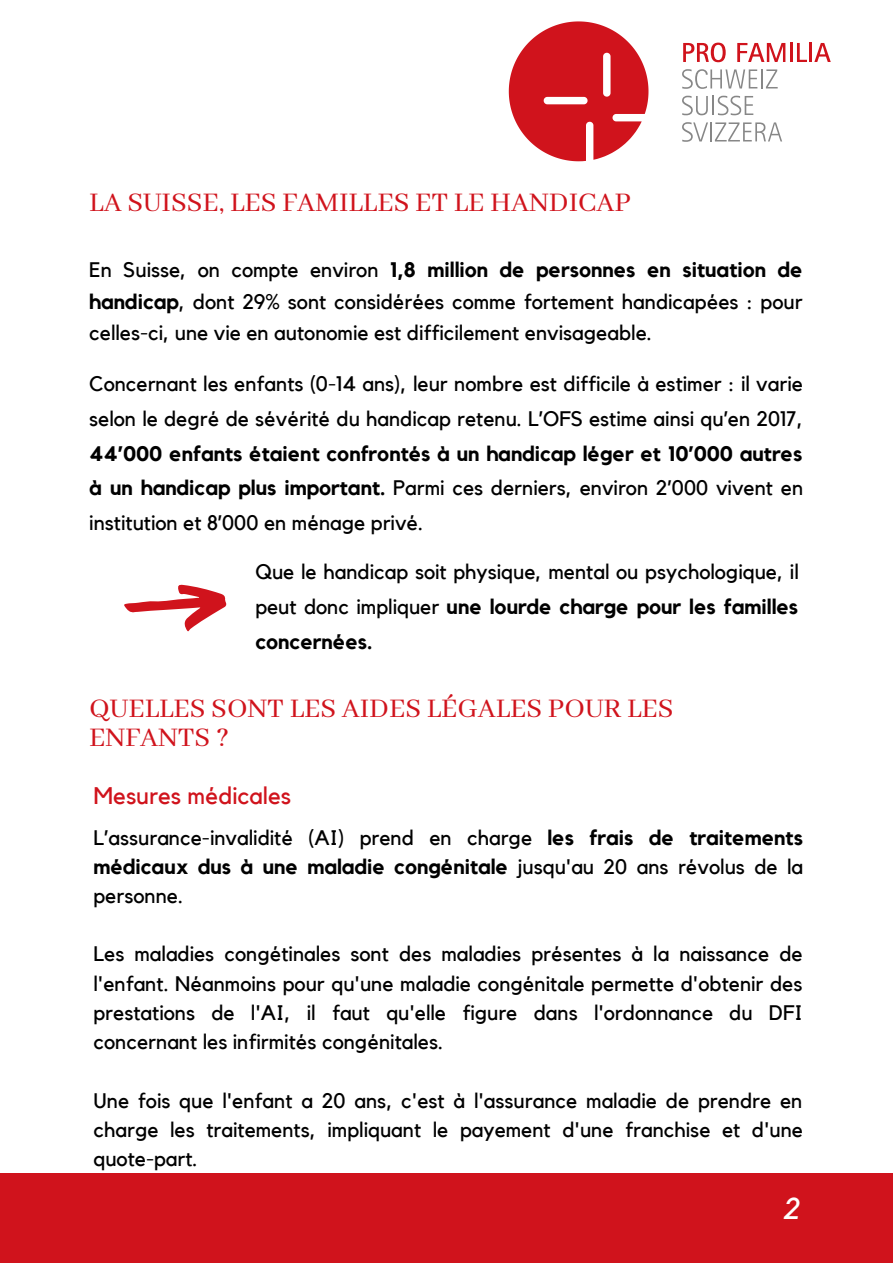
<style>
.page{position:relative;width:893px;height:1264px;background:#fff}
.page>*{position:absolute;margin:0;border:0;box-sizing:border-box;transform-origin:0 0}
.t1{font:30px/29.2px "Abhaya Libre";color:#d0131c}
.t2{font:italic 30px "Kollektif";color:#fff}
.t3{font:24px "Kollektif";color:#d0131c}
.t4{font:21px/29.2px "Kollektif";color:#000;text-align:justify}
.t5{font:700 21px/34.8px "Kollektif";color:#000;text-align:justify}
.s1{font-weight:700}
.s2{font-weight:400}
</style>
<div class="page">
<div style="left:0;top:1173px;width:892px;height:89px;background:#d0131c"></div>
<svg style="left:683px;top:43px;width:42px;height:19px"></svg>
<svg style="left:737px;top:43px;width:48px;height:19px"></svg>
<hr style="left:789px;top:43px;width:3px;height:19px;background:#d0131c">
<svg style="left:797px;top:43px;width:33px;height:19px"></svg>
<svg style="left:682px;top:69px;width:95px;height:20px"></svg>
<svg style="left:682px;top:96px;width:71px;height:19px"></svg>
<svg style="left:682px;top:122px;width:100px;height:20px"></svg>
<svg style="left:508px;top:21px;width:140px;height:140px"></svg>
<svg style="left:124px;top:584px;width:102px;height:47px"></svg>
<h1 class="t1" style="left:89px;top:189px;width:543px">LA SUISSE, LES FAMILLES ET LE HANDICAP</h1>
<p class="t4" style="left:89px;top:255px;width:714px;line-height:31.5px">En Suisse, on compte environ <span class="s1">1,8 million de personnes en situation de handicap</span>, dont 29% sont considérées comme fortement handicapées : pour celles-ci, une vie en autonomie est difficilement envisageable.</p>
<p class="t4" style="left:89px;top:367px;width:715px;line-height:34.8px">Concernant les enfants (0-14 ans), leur nombre est difficile à estimer : il varie selon le degré de sévérité du handicap retenu. L’OFS estime ainsi qu’en 2017,</p>
<p class="t5" style="left:89px;top:436px;width:715px">44’000 enfants étaient confrontés à un handicap léger et 10’000 autres à un handicap plus important. <span class="s2">Parmi ces derniers, environ 2’000 vivent en institution et 8’000 en ménage privé.</span></p>
<p class="t4" style="left:255px;top:555px;width:545px;line-height:34.8px">Que le handicap soit physique, mental ou psychologique, il peut donc impliquer <span class="s1">une lourde charge pour les familles concernées.</span></p>
<h1 class="t1" style="left:89px;top:694px;width:585px">QUELLES SONT LES AIDES LÉGALES POUR LES<br>ENFANTS ?</h1>
<p class="t3" style="left:93px;top:785px;width:199px">Mesures médicales</p>
<p class="t4" style="left:93px;top:823px;width:711px">L’assurance-invalidité (AI) prend en charge <span class="s1">les frais de traitements médicaux dus à une maladie congénitale</span> jusqu'au 20 ans révolus de la personne.</p>
<p class="t4" style="left:93px;top:940px;width:710px">Les maladies congétinales sont des maladies présentes à la naissance de l'enfant. Néanmoins pour qu'une maladie congénitale permette d'obtenir des prestations de l'AI, il faut qu'elle figure dans l'ordonnance du DFI concernant les infirmités congénitales.</p>
<p class="t4" style="left:93px;top:1086px;width:711px">Une fois que l'enfant a 20 ans, c'est à l'assurance maladie de prendre en charge les traitements, impliquant le payement d'une franchise et d'une quote-part.</p>
<h1 class="t2" style="left:782px;top:1195px;width:18px">2</h1>
</div>
